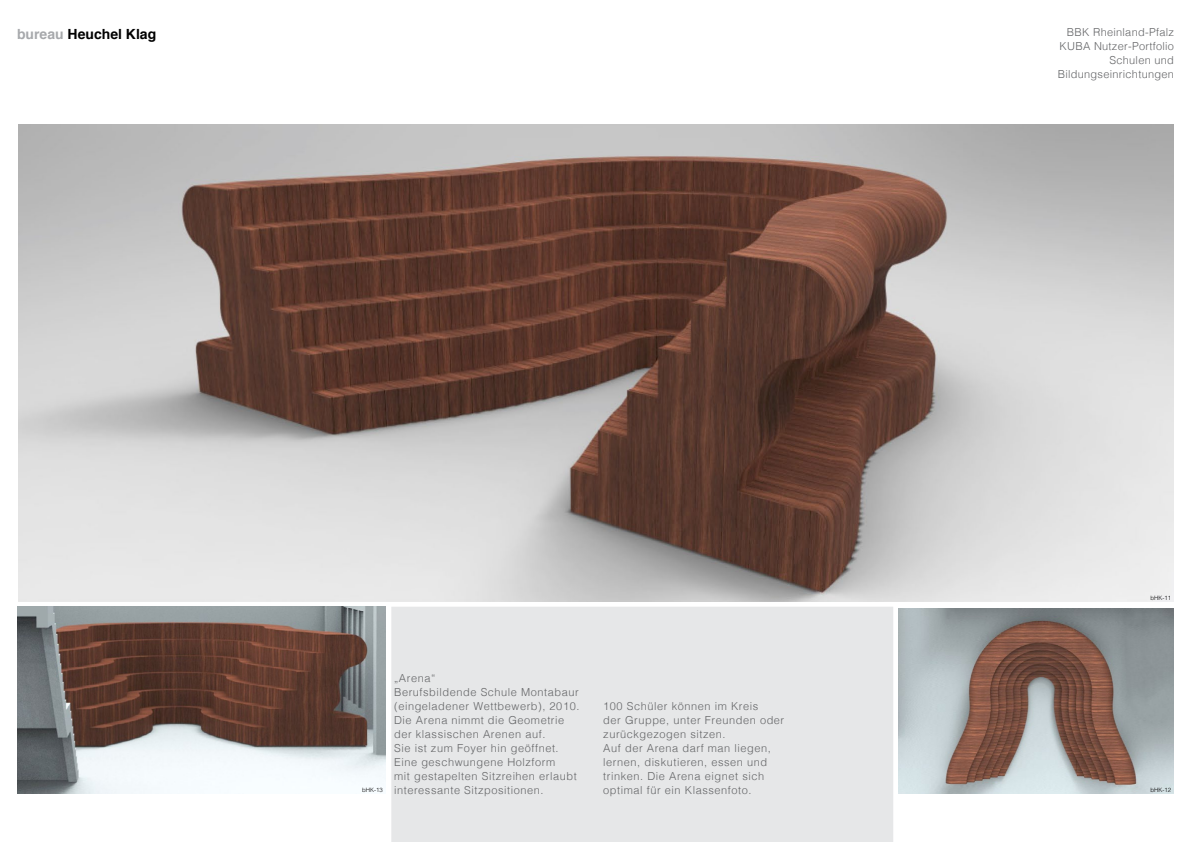
<style>
.page{position:relative;width:1191px;height:842px;background:#fff}
.page>*{position:absolute;margin:0;border:0;box-sizing:border-box;transform-origin:0 0}
.t1{font:700 14px "Helvetica";color:#000}
.t2{font:300 11px/14px "Helvetica";letter-spacing:.05em;color:#636466}
.t3{font:300 11px/14px "Helvetica";letter-spacing:.025em;color:#636466;text-align:right}
.t4{font:300 6px "Helvetica";color:#000}
.s1{color:#a7a9ac}
</style>
<div class="page">
<img style="left:19px;top:125px;width:1155px;height:476px">
<div style="left:392px;top:607px;width:500px;height:234px;background:#e6e7e8"></div>
<div style="left:391px;top:607px;width:502px;height:235px;border:1px solid #e6e7e8"></div>
<img style="left:17px;top:607px;width:369px;height:187px">
<img style="left:899px;top:608px;width:275px;height:186px">
<p class="t1" style="left:17px;top:23px;width:141px"><span class="s1">bureau</span> Heuchel Klag</p>
<p class="t3" style="left:1057px;top:25px;width:118px">BBK Rheinland-Pfalz<br>KUBA Nutzer-Portfolio<br>Schulen und<br>Bildungseinrichtungen</p>
<p class="t4" style="left:1150px;top:592px;width:22px">bHK-11</p>
<p class="t2" style="left:394px;top:670px;width:187px">„Arena“<br>Berufsbildende Schule Montabaur (eingeladener Wettbewerb), 2010.<br>Die Arena nimmt die Geometrie der klassischen Arenen auf.<br>Sie ist zum Foyer hin geöffnet.<br>Eine geschwungene Holzform<br>mit gestapelten Sitzreihen erlaubt interessante Sitzpositionen.</p>
<p class="t2" style="left:603px;top:699px;width:182px">100 Schüler können im Kreis<br>der Gruppe, unter Freunden oder zurückgezogen sitzen.<br>Auf der Arena darf man liegen, lernen, diskutieren, essen und trinken. Die Arena eignet sich optimal für ein Klassenfoto.</p>
<p class="t4" style="left:362px;top:785px;width:22px">bHK-13</p>
<p class="t4" style="left:1150px;top:785px;width:22px">bHK-12</p>
</div>
